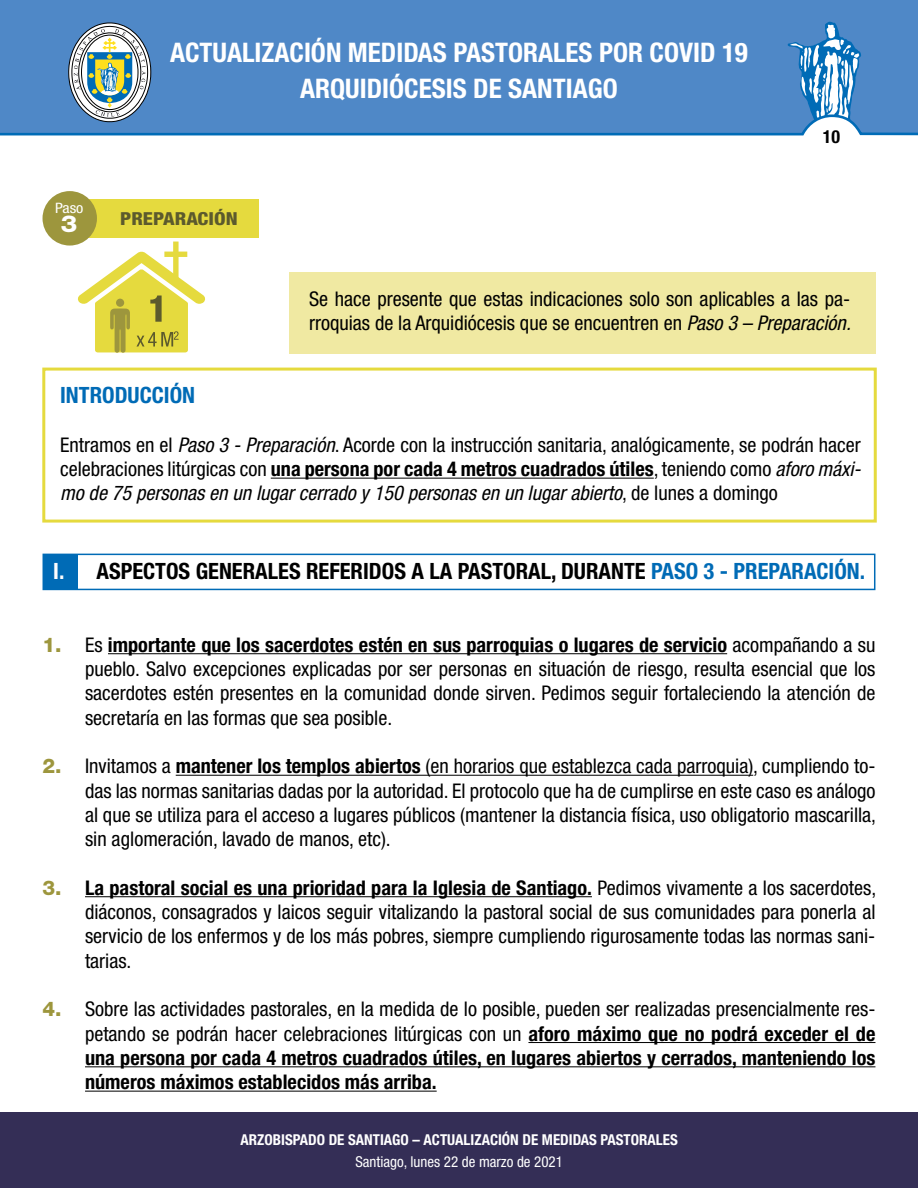
<style>
.page{position:relative;width:918px;height:1188px;background:#fff}
.page>*{position:absolute;margin:0;border:0;box-sizing:border-box;transform-origin:0 0}
.t1{font:700 condensed 27px/36px "Helvetica Neue LT Std";color:#fff;text-align:center}
.t2{font:800 23.4px "Helvetica Neue LT Std";color:#fff;scale:1.12 1}
.t3{font:700 condensed 22.5px "Helvetica Neue LT Std";color:#000}
.t4{font:700 condensed 22.5px "Helvetica Neue LT Std";color:#006bb6}
.t5{font:condensed 20.25px/24.3px "Helvetica Neue LT Std";color:#000;text-align:justify}
.t6{font:700 condensed 20.25px/24.3px "Helvetica Neue LT Std";color:#000;text-align:justify}
.t7{font:800 condensed 18px "Helvetica Neue LT Std";color:#5c5a2d;scale:1.12 1}
.t8{font:700 condensed 18px "Helvetica Neue LT Std";color:#000}
.t9{font:700 condensed 15px "Helvetica Neue LT Std";color:#fff}
.t10{font:condensed 15px "Helvetica Neue LT Std";color:#fff}
.t11{font:condensed 14.4px "Helvetica Neue LT Std";color:#fff;scale:1.13 1}
.s1{font-style:italic}
.s2{font-weight:700}
.s3{color:#fff}
.s4{color:#006bb6}
.s5{font-weight:800;font-stretch:normal;color:#9d963d}
.s6{font-weight:400}
</style>
<div class="page">
<div style="left:0;top:0;width:918px;height:134px;background:#4f88c7"></div>
<svg style="left:0;top:21px;width:918px;height:115px"></svg>
<div style="left:0;top:1112px;width:918px;height:76px;background:#342e56"></div>
<div style="left:42px;top:368px;width:835px;height:155px;border:3px solid #e5da3e"></div>
<div style="left:43px;top:554px;width:35px;height:35px;background:#006bb6"></div>
<div style="left:43px;top:554px;width:832px;height:36px;border:2px solid #006bb6"></div>
<div style="left:289px;top:272px;width:586px;height:82px;background:#f0e9a2"></div>
<hr style="left:271px;top:478px;width:383px;height:1px;background:#000">
<hr style="left:108px;top:653px;width:619px;height:1px;background:#000">
<hr style="left:176px;top:775px;width:577px;height:1px;background:#000">
<hr style="left:85px;top:896px;width:507px;height:1px;background:#000">
<hr style="left:528px;top:1042px;width:347px;height:1px;background:#000">
<hr style="left:85px;top:1066px;width:790px;height:1px;background:#000">
<hr style="left:85px;top:1091px;width:352px;height:1px;background:#000">
<div style="left:71px;top:199px;width:188px;height:39px;background:#e5da3e"></div>
<div style="left:43px;top:191px;width:54px;height:55px;background:#9d963d;border-radius:50%"></div>
<div style="left:173px;top:242px;width:6px;height:43px;background:#e5da3e"></div>
<svg style="left:77px;top:251px;width:129px;height:102px"></svg>
<p class="t11" style="left:55px;top:199px;width:27px">Paso</p>
<p class="t2" style="left:61px;top:210px;width:16px">3</p>
<h1 class="t1" style="left:170px;top:34px;width:579px">ACTUALIZACIÓN MEDIDAS PASTORALES POR COVID 19<br>ARQUIDIÓCESIS DE SANTIAGO</h1>
<p class="t7" style="left:120px;top:207px;width:106px">PREPARACIÓN</p>
<p class="t8" style="left:823px;top:125px;width:19px">10</p>
<p class="t5" style="left:309px;top:286px;width:543px">Se hace presente que estas indicaciones solo son aplicables a las pa&shy;rroquias de la Arquidiócesis que se encuentren en <span class="s1">Paso 3 – Preparación.</span></p>
<p class="t4" style="left:60px;top:382px;width:134px">Introducción</p>
<p class="t5" style="left:60px;top:432px;width:802px">Entramos en el <span class="s1">Paso 3 - Preparación</span>. Acorde con la instrucción sanitaria, analógicamente, se podrán hacer celebraciones litúrgicas con <span class="s2">una persona por cada 4 metros cuadrados útiles</span>, teniendo como <span class="s1">aforo máxi&shy;mo de 75 personas en un lugar cerrado y 150 personas en un lugar abierto</span>, de lunes a domingo</p>
<p class="t3" style="left:53px;top:557px;width:68px"><span class="s3">I.</span> Aspec</p>
<p class="t3" style="left:155px;top:557px;width:53px">tos generales</p>
<p class="t3" style="left:306px;top:557px;width:12px">referi</p>
<p class="t3" style="left:369px;top:557px;width:147px">dos ala pastoral</p>
<p class="t3" style="left:551px;top:557px;width:124px">, durante <span class="s4">Paso</span></p>
<p class="t4" style="left:704px;top:557px;width:54px">3 - Preparaci</p>
<p class="t4" style="left:834px;top:557px;width:32px">ón.</p>
<p class="t5" style="left:85px;top:632px;width:792px;text-indent:-43px"><span class="s5">1.</span> Es <span class="s2">importante que los sacerdotes estén en sus parroquias o lugares de servicio</span> acompañando a su pueblo. Salvo excepciones explicadas por ser personas en situación de riesgo, resulta esencial que los sacerdotes estén presentes en la comunidad donde sirven. Pedimos seguir fortaleciendo la atención de secretaría en las formas que sea posible.</p>
<p class="t5" style="left:85px;top:754px;width:793px;text-indent:-43px"><span class="s5">2.</span> Invitamos a <span class="s2">mantener los templos abiertos</span> (en horarios que establezca cada parroquia), cumpliendo to&shy;das las normas sanitarias dadas por la autoridad. El protocolo que ha de cumplirse en este caso es análogo al que se utiliza para el acceso a lugares públicos (mantener la distancia física, uso obligatorio mascarilla, sin aglomeración, lavado de manos, etc).</p>
<p class="t5" style="left:85px;top:875px;width:793px;text-indent:-43px"><span class="s5">3.</span> <span class="s2">La pastoral social es una prioridad para la Iglesia de Santiago.</span> Pedimos vivamente a los sacerdotes, diáconos, consagrados y laicos seguir vitalizando la pastoral social de sus comunidades para ponerla al servicio de los enfermos y de los más pobres, siempre cumpliendo rigurosamente todas las normas sani&shy;tarias.</p>
<p class="t6" style="left:85px;top:997px;width:792px;text-indent:-43px"><span class="s5">4.</span> <span class="s6">Sobre las actividades pastorales, en la medida de lo posible, pueden ser realizadas presencialmente res&shy;petando se podrán hacer celebraciones litúrgicas con un</span> aforo máximo que no podrá exceder el de una persona por cada 4 metros cuadrados útiles, en lugares abiertos y cerrados, manteniendo los números máximos establecidos más arriba.</p>
<p class="t9" style="left:241px;top:1130px;width:439px">ARZOBISPADO DE SANTIAGO – ACTUALIZACIÓN DE MEDIDAS PASTORALES</p>
<p class="t10" style="left:355px;top:1153px;width:209px">Santiago, lunes 22 de marzo de 2021</p>
</div>
